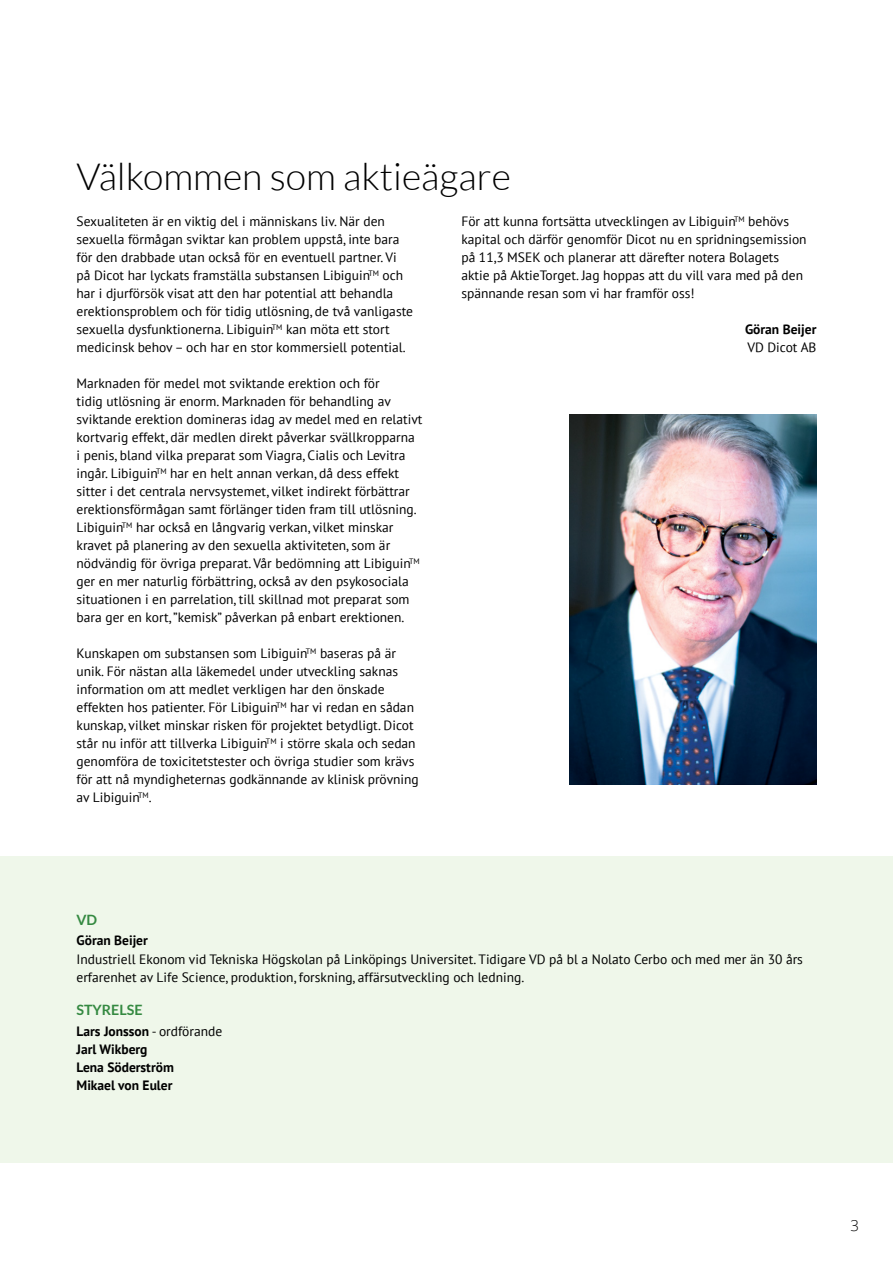
<style>
.page{position:relative;width:893px;height:1263px;background:#fff}
.page>*{position:absolute;margin:0;border:0;box-sizing:border-box;transform-origin:0 0}
.t1{font:300 37.5px "Lato";color:#000}
.t2{font:300 15px "Open Sans";color:#000}
.t3{font:700 14.25px "Lato";color:#348941}
.t4{font:13.5px/18px "PT Sans";color:#000}
.t5{font:700 13.5px/18px "PT Sans";color:#000}
.s1{font-weight:400}
</style>
<div class="page">
<div style="left:0;top:856px;width:893px;height:306px;background:#eff7ea"></div>
<img style="left:570px;top:414px;width:246px;height:370px">
<h1 class="t1" style="left:77px;top:157px;width:436px">Välkommen som aktieägare</h1>
<p class="t4" style="left:77px;top:212px;width:338px">Sexualiteten är en viktig del i människans liv. När den sexuella förmågan sviktar kan problem uppstå, inte bara för den drabbade utan också för en eventuell partner. Vi på Dicot har lyckats framställa substansen Libiguin<sup>TM</sup> och har i djurförsök visat att den har potential att behandla erektionsproblem och för tidig utlösning, de två vanligaste sexuella dysfunktionerna. Libiguin<sup>TM</sup> kan möta ett stort medicinsk behov – och har en stor kommersiell potential.</p>
<p class="t4" style="left:77px;top:374px;width:347px">Marknaden för medel mot sviktande erektion och för<br>tidig utlösning är enorm. Marknaden för behandling av sviktande erektion domineras idag av medel med en relativt kortvarig effekt, där medlen direkt påverkar svällkropparna<br>i penis, bland vilka preparat som Viagra, Cialis och Levitra ingår. Libiguin<sup>TM</sup> har en helt annan verkan, då dess effekt sitter i det centrala nervsystemet, vilket indirekt förbättrar erektionsförmågan samt förlänger tiden fram till utlösning.<br>Libiguin<sup>TM</sup> har också en långvarig verkan, vilket minskar kravet på planering av den sexuella aktiviteten, som är nödvändig för övriga preparat. Vår bedömning att Libiguin<sup>TM </sup>ger en mer naturlig förbättring, också av den psykosociala situationen i en parrelation, till skillnad mot preparat som bara ger en kort, ”kemisk” påverkan på enbart erektionen.</p>
<p class="t4" style="left:77px;top:644px;width:344px">Kunskapen om substansen som Libiguin<sup>TM</sup> baseras på är unik. För nästan alla läkemedel under utveckling saknas information om att medlet verkligen har den önskade effekten hos patienter. För Libiguin<sup>TM</sup> har vi redan en sådan kunskap, vilket minskar risken för projektet betydligt. Dicot står nu inför att tillverka Libiguin<sup>TM</sup> i större skala och sedan genomföra de toxicitetstester och övriga studier som krävs för att nå myndigheternas godkännande av klinisk prövning av Libiguin<sup>TM</sup>.</p>
<p class="t4" style="left:461px;top:212px;width:347px">För att kunna fortsätta utvecklingen av Libiguin<sup>TM</sup> behövs kapital och därför genomför Dicot nu en spridningsemission på 11,3 MSEK och planerar att därefter notera Bolagets aktie på AktieTorget. Jag hoppas att du vill vara med på den spännande resan som vi har framför oss!</p>
<p class="t5" style="left:745px;top:320px;width:73px">Göran Beijer</p>
<p class="t4" style="left:747px;top:338px;width:71px">VD Dicot AB</p>
<p class="t3" style="left:77px;top:912px;width:22px">VD</p>
<p class="t5" style="left:77px;top:931px;width:73px">Göran Beijer</p>
<p class="t4" style="left:77px;top:950px;width:728px">Industriell Ekonom vid Tekniska Högskolan på Linköpings Universitet. Tidigare VD på bl a Nolato Cerbo och med mer än 30 års erfarenhet av Life Science, produktion, forskning, affärsutveckling och ledning.</p>
<p class="t3" style="left:77px;top:1002px;width:68px">STYRELSE</p>
<p class="t5" style="left:77px;top:1022px;width:147px">Lars Jonsson <span class="s1">- ordförande<br></span>Jarl Wikberg<br>Lena Söderström<br>Mikael von Euler</p>
<p class="t2" style="left:850px;top:1215px;width:10px">3</p>
</div>
